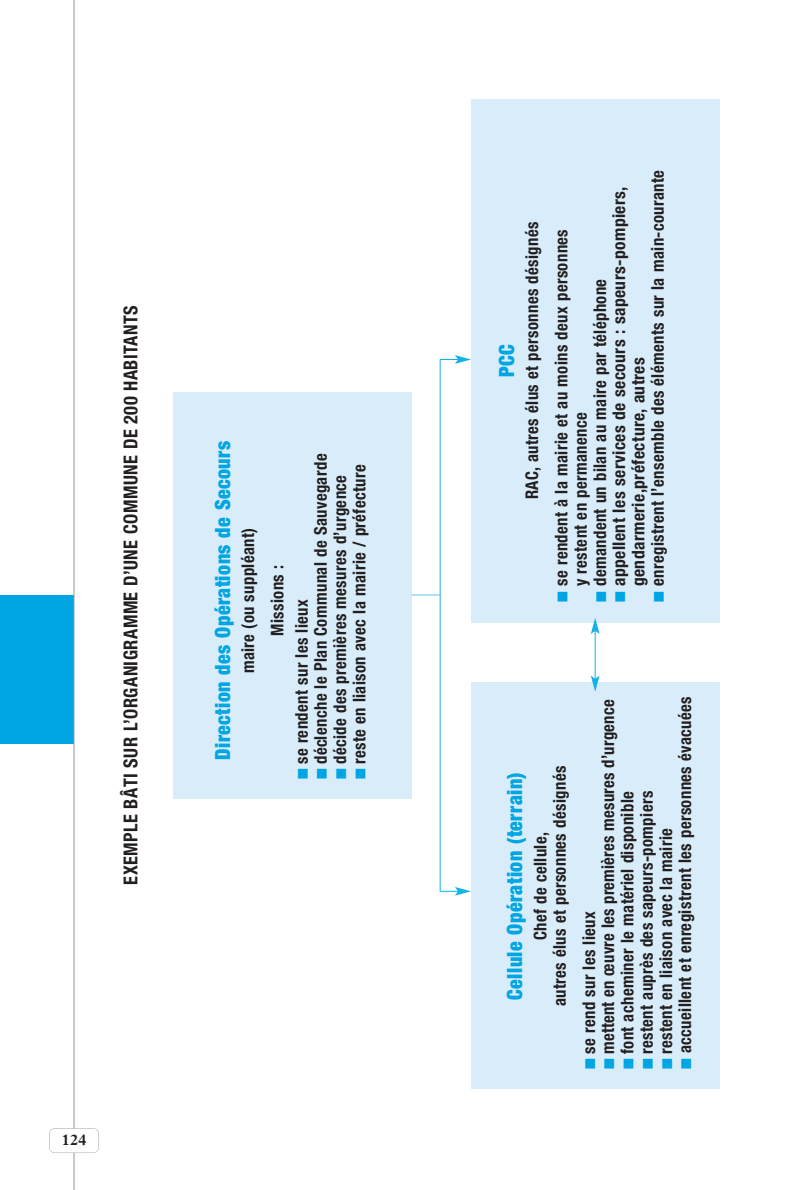
<style>
.page{position:relative;width:795px;height:1190px;background:#fff}
.page>*{position:absolute;margin:0;border:0;box-sizing:border-box;transform-origin:0 0}
.t1{font:900 condensed 21px "Helvetica Neue";letter-spacing:.025em;color:#00a5e3;scale:.95 1}
.t2{font:700 condensed 19.25px "Helvetica Neue";letter-spacing:.025em;color:#231f20;scale:.95 1}
.t3{font:700 condensed 17.5px/19.2px "Helvetica Neue";letter-spacing:.025em;color:#231f20;text-align:center;scale:.95 1}
.t4{font:700 condensed 17.5px/19.2px "Helvetica Neue";letter-spacing:.025em;color:#231f20}
.t5{font:700 15.75px "Plantin";color:#231f20}
.s1{color:#00a5e3}
</style>
<div class="page">
<div style="left:173px;top:392px;width:238px;height:407px;background:#d8edf9"></div>
<div style="left:0;top:595px;width:74px;height:149px;background:#00a5e3"></div>
<hr style="left:74px;top:0;width:1px;height:1190px;background:#939598">
<div style="left:49px;top:1128px;width:50px;height:25px;background:#fff;border-radius:5px"></div>
<div style="left:49px;top:1128px;width:50px;height:25px;border:1px solid #a8a9ad;border-radius:5px"></div>
<div style="left:471px;top:682px;width:248px;height:407px;background:#d8edf9"></div>
<div style="left:471px;top:99px;width:248px;height:523px;background:#d8edf9"></div>
<svg style="left:440px;top:887px;width:31px;height:9px"></svg>
<hr style="left:594px;top:631px;width:1px;height:48px;background:#15b2e8">
<svg style="left:591px;top:676px;width:8px;height:16px"></svg>
<svg style="left:590px;top:618px;width:9px;height:16px"></svg>
<svg style="left:440px;top:355px;width:31px;height:9px"></svg>
<hr style="left:439px;top:359px;width:1px;height:532px;background:#15b2e8">
<svg style="left:411px;top:595px;width:29px;height:1px"></svg>
<p class="t2" style="left:124px;top:885px;width:611px;rotate:-90deg">EXEMPLE BÂTI SUR L’ORGANIGRAMME D’UNE COMMUNE DE 200 HABITANTS</p>
<p class="t1" style="left:215px;top:760px;width:337px;rotate:-90deg">Direction des Opérations de Secours</p>
<p class="t3" style="left:235px;top:673px;width:155px;line-height:29.2px;rotate:-90deg">maire (ou suppléant)<br>Missions :</p>
<p class="t3" style="left:312px;top:779px;width:344px;rotate:-90deg"><span class="s1">■</span> déclenche le Plan Communal de Sauvegarde</p>
<p class="t3" style="left:332px;top:779px;width:322px;rotate:-90deg"><span class="s1">■</span> décide des premières mesures d’urgence</p>
<p class="t3" style="left:351px;top:779px;width:333px;rotate:-90deg"><span class="s1">■</span> reste en liaison avec la mairie / préfecture</p>
<p class="t3" style="left:293px;top:779px;width:191px;rotate:-90deg"><span class="s1">■</span> se rendent sur les lieux</p>
<p class="t5" style="left:62px;top:1134px;width:26px">124</p>
<p class="t1" style="left:499px;top:377px;width:36px;rotate:-90deg">PCC</p>
<p class="t3" style="left:649px;top:602px;width:456px;rotate:-90deg"><span class="s1">■</span> enregistrent l’ensemble des éléments sur la main-courante</p>
<p class="t4" style="left:611px;top:586px;width:401px;text-indent:-15px;rotate:-90deg"><span class="s1">■</span> appellent les services de secours : sapeurs-pompiers, gendarmerie,préfecture, autres</p>
<p class="t3" style="left:524px;top:499px;width:294px;rotate:-90deg">RAC, autres élus et personnes désignés</p>
<p class="t3" style="left:553px;top:586px;width:377px;text-align:left;text-indent:-15px;rotate:-90deg"><span class="s1">■</span> se rendent à la mairie et au moins deux personnes y restent en permanence</p>
<p class="t3" style="left:591px;top:602px;width:341px;rotate:-90deg"><span class="s1">■</span> demandent un bilan au maire par téléphone</p>
<p class="t1" style="left:507px;top:1000px;width:241px;rotate:-90deg">Cellule Opération (terrain)</p>
<p class="t3" style="left:532px;top:1006px;width:254px;rotate:-90deg">Chef de cellule,<br>autres élus et personnes désignés</p>
<p class="t3" style="left:677px;top:1069px;width:393px;rotate:-90deg"><span class="s1">■</span> accueillent et enregistrent les personnes évacuées</p>
<p class="t3" style="left:600px;top:1069px;width:390px;rotate:-90deg"><span class="s1">■</span> mettent en œuvre les premières mesures d’urgence</p>
<p class="t3" style="left:619px;top:1069px;width:294px;rotate:-90deg"><span class="s1">■</span> font acheminer le matériel disponible</p>
<p class="t3" style="left:638px;top:1069px;width:294px;rotate:-90deg"><span class="s1">■</span> restent auprès des sapeurs-pompiers</p>
<p class="t3" style="left:657px;top:1069px;width:255px;rotate:-90deg"><span class="s1">■</span> restent en liaison avec la mairie</p>
<p class="t3" style="left:580px;top:1069px;width:167px;rotate:-90deg"><span class="s1">■</span> se rend sur les lieux</p>
</div>
